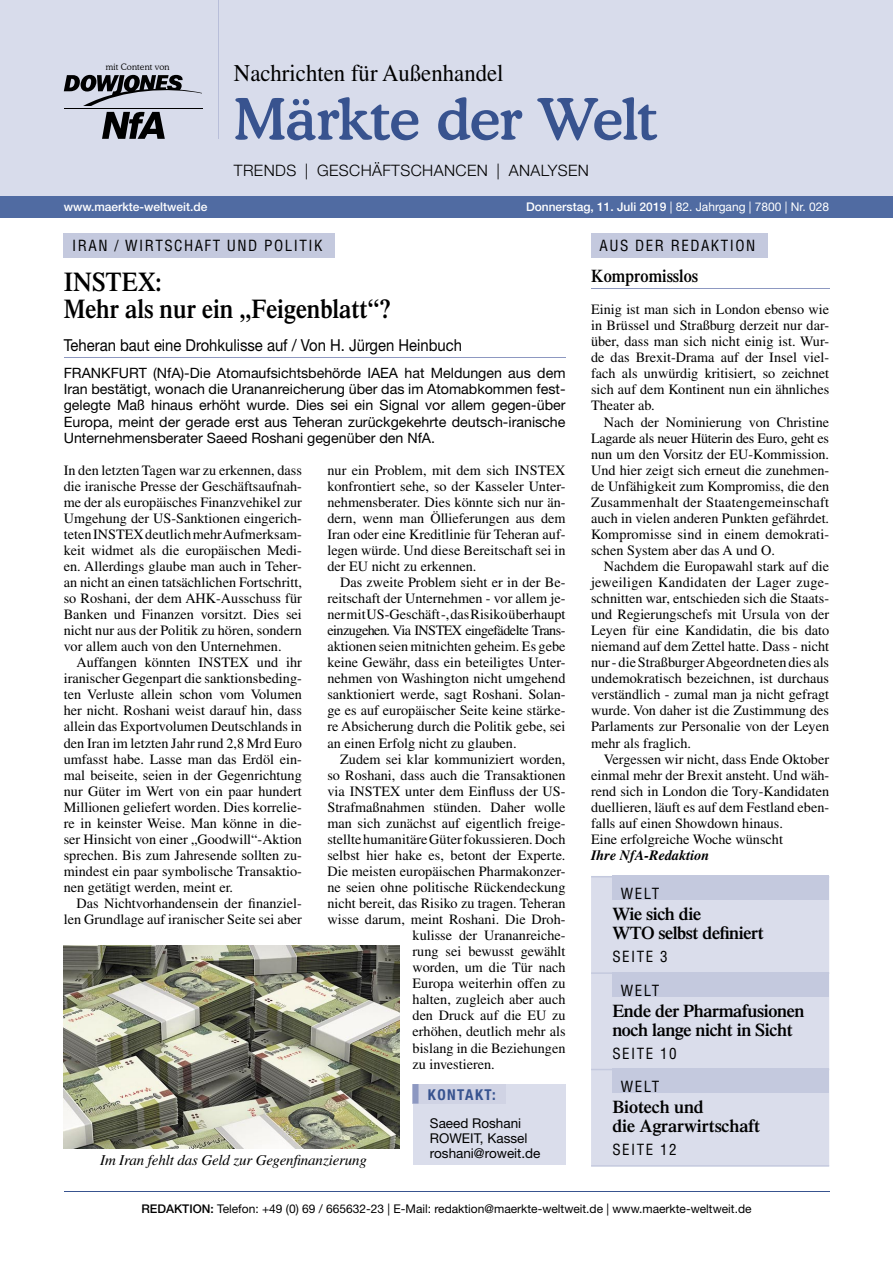
<style>
.page{position:relative;width:893px;height:1263px;background:#fff}
.page>*{position:absolute;margin:0;border:0;box-sizing:border-box;transform-origin:0 0}
.t1{font:500 57px "Cooper BT";letter-spacing:-.015em;color:#38538f}
.t2{font:600 27px/27px "Times LT";color:#000;scale:.9 1}
.t3{font:24px "Times LT";color:#000;scale:.95 1}
.t4{font:600 18px/18.9px "Times LT";letter-spacing:-.02em;color:#000}
.t5{font:600 18px "Times LT";color:#000;scale:.9 1}
.t6{font:16.5px "Helvetica Neue LT";color:#000;scale:.9 1}
.t7{font:300 15.75px "Helvetica Neue LT";letter-spacing:.025em;color:#000}
.t8{font:condensed 15px "Helvetica LT";letter-spacing:.1em;color:#000}
.t9{font:italic 15px "Times LT";letter-spacing:-.01em;color:#000}
.t10{font:700 condensed 15px "Helvetica Neue LT";letter-spacing:.1em;color:#38538f}
.t11{font:14.25px/16px "Times LT";color:#000;text-align:justify}
.t12{font:14.25px/16px "Helvetica Neue LT";color:#000;text-align:justify}
.t13{font:italic 700 14.25px "Times LT";color:#000}
.t14{font:13.5px/15px "Helvetica Neue LT";color:#000}
.t15{font:12px "Helvetica Neue LT";color:#000}
.t16{font:12px "Helvetica Neue LT";color:#fff}
.t17{font:500 12px "Helvetica Neue LT";color:#fff}
.t18{font:300 8.7px "Cooper BT";letter-spacing:.015em;color:#000}
.s1{font-weight:500}
.s2{color:#d0d3e4}
</style>
<div class="page">
<hr style="left:64px;top:1191px;width:765px;height:1px;background:#38538f">
<div style="left:0;top:0;width:893px;height:218px;background:#d8dceb"></div>
<div style="left:0;top:197px;width:893px;height:21px;background:#506ba2"></div>
<hr style="left:218px;top:0;width:1px;height:139px;background:#b8bed9">
<hr style="left:64px;top:108px;width:138px;height:1px;background:#000">
<svg style="left:102px;top:112px;width:63px;height:27px"></svg>
<svg style="left:64px;top:75px;width:137px;height:30px"></svg>
<div style="left:591px;top:234px;width:177px;height:24px;background:#c4c9de"></div>
<hr style="left:591px;top:288px;width:238px;height:1px;background:#8d98c1">
<div style="left:64px;top:234px;width:271px;height:24px;background:#c4c9de"></div>
<hr style="left:64px;top:358px;width:502px;height:1px;background:#8d98c1">
<div style="left:413px;top:1085px;width:153px;height:80px;background:#daddeb"></div>
<div style="left:413px;top:1084px;width:93px;height:20px;background:#d0d3e4"></div>
<img style="left:64px;top:945px;width:336px;height:204px">
<div style="left:591px;top:877px;width:238px;height:288px;background:#daddeb"></div>
<hr style="left:591px;top:876px;width:238px;height:1px;background:#c4c9de">
<hr style="left:591px;top:972px;width:238px;height:2px;background:#c4c9de">
<hr style="left:591px;top:1069px;width:238px;height:1px;background:#c4c9de">
<hr style="left:591px;top:1165px;width:238px;height:2px;background:#c4c9de">
<div style="left:612px;top:876px;width:217px;height:24px;background:#c4c9de"></div>
<div style="left:612px;top:972px;width:217px;height:24px;background:#c4c9de"></div>
<div style="left:612px;top:1069px;width:217px;height:24px;background:#c4c9de"></div>
<p class="t18" style="left:106px;top:62px;width:65px">mit Content von</p>
<h3 class="t3" style="left:234px;top:59px;width:285px">Nachrichten für Außenhandel</h3>
<h1 class="t1" style="left:234px;top:84px;width:425px">Märkte der Welt</h1>
<p class="t7" style="left:234px;top:160px;width:357px">TRENDS | GESCHÄFTSCHANCEN | ANALYSEN</p>
<p class="t17" style="left:64px;top:200px;width:145px">www.maerkte-weltweit.de</p>
<p class="t16" style="left:526px;top:200px;width:305px"><span class="s1">Donnerstag, 11. Juli 2019</span> | 82. Jahrgang | 7800 | Nr. 028</p>
<p class="t8" style="left:72px;top:237px;width:252px">IRAN / WIRTSCHAFT UND POLITIK</p>
<h2 class="t2" style="left:64px;top:267px;width:365px">INSTEX:<br>Mehr als nur ein „Feigenblatt“?</h2>
<p class="t6" style="left:64px;top:335px;width:444px">Teheran baut eine Drohkulisse auf / Von H. Jürgen Heinbuch</p>
<p class="t12" style="left:64px;top:365px;width:503px">FRANKFURT (NfA)-Die Atomaufsichtsbehörde IAEA hat Meldungen aus dem Iran bestätigt, wonach die Urananreicherung über das im Atomabkommen fest&shy;gelegte Maß hinaus erhöht wurde. Dies sei ein Signal vor allem gegen-über Europa, meint der gerade erst aus Teheran zurückgekehrte deutsch-iranische Unternehmensberater Saeed Roshani gegenüber den NfA.</p>
<p class="t11" style="left:64px;top:462px;width:240px">In den letzten Tagen war zu erkennen, dass die iranische Presse der Geschäftsaufnah&shy;me der als europäisches Finanzvehikel zur Umgehung der US-Sanktionen eingerich&shy;teten INSTEX deutlich mehr Aufmerksam&shy;keit widmet als die europäischen Medi&shy;en. Allerdings glaube man auch in Teher&shy;an nicht an einen tatsächlichen Fortschritt, so Roshani, der dem AHK-Ausschuss für Banken und Finanzen vorsitzt. Dies sei nicht nur aus der Politik zu hören, sondern vor allem auch von den Unternehmen.</p>
<p class="t11" style="left:64px;top:654px;width:240px;text-indent:13px">Auffangen könnten INSTEX und ihr iranischer Gegenpart die sanktionsbeding&shy;ten Verluste allein schon vom Volumen her nicht. Roshani weist darauf hin, dass allein das Exportvolumen Deutschlands in den Iran im letzten Jahr rund 2,8 Mrd Euro umfasst habe. Lasse man das Erdöl ein&shy;mal beiseite, seien in der Gegenrichtung nur Güter im Wert von ein paar hundert Millionen geliefert worden. Dies korrelie&shy;re in keinster Weise. Man könne in die&shy;ser Hinsicht von einer „Goodwill“-Aktion sprechen. Bis zum Jahresende sollten zu&shy;mindest ein paar symbolische Transaktio&shy;nen getätigt werden, meint er.</p>
<p class="t11" style="left:64px;top:895px;width:240px;text-align:right">Das Nichtvorhandensein der finanziel&shy;len Grundlage auf iranischer Seite sei aber</p>
<p class="t11" style="left:327px;top:462px;width:240px">nur ein Problem, mit dem sich INSTEX konfrontiert sehe, so der Kasseler Unter&shy;nehmensberater. Dies könnte sich nur än&shy;dern, wenn man Öllieferungen aus dem Iran oder eine Kreditlinie für Teheran auf&shy;legen würde. Und diese Bereitschaft sei in der EU nicht zu erkennen.</p>
<p class="t11" style="left:327px;top:574px;width:240px;text-indent:13px">Das zweite Problem sieht er in der Be&shy;reitschaft der Unternehmen - vor allem je&shy;ner mit US-Geschäft -, das Risiko überhaupt einzugehen. Via INSTEX eingefädelte Trans&shy;aktionen seien mitnichten geheim. Es gebe keine Gewähr, dass ein beteiligtes Unter&shy;nehmen von Washington nicht umgehend sanktioniert werde, sagt Roshani. Solan&shy;ge es auf europäischer Seite keine stärke&shy;re Absicherung durch die Politik gebe, sei an einen Erfolg nicht zu glauben.</p>
<p class="t11" style="left:340px;top:751px;width:227px">Zudem sei klar kommuniziert worden,</p>
<p class="t11" style="left:327px;top:767px;width:240px">so Roshani, dass auch die Transaktionen</p>
<p class="t11" style="left:327px;top:783px;width:240px">via INSTEX unter dem Einfluss der US-</p>
<p class="t11" style="left:327px;top:799px;width:240px">Strafmaßnahmen stünden. Daher wolle</p>
<p class="t11" style="left:327px;top:815px;width:240px">man sich zunächst auf eigentlich freige-</p>
<p class="t11" style="left:327px;top:831px;width:240px">stellte humanitäre Güter fokussieren. Doch</p>
<p class="t11" style="left:327px;top:847px;width:240px">selbst hier hake es, betont der Experte.</p>
<p class="t11" style="left:327px;top:863px;width:240px">Die meisten europäischen Pharmakonzer-</p>
<p class="t11" style="left:327px;top:879px;width:240px">ne seien ohne politische Rückendeckung</p>
<p class="t11" style="left:327px;top:895px;width:240px">nicht bereit, das Risiko zu tragen. Teheran</p>
<p class="t11" style="left:327px;top:911px;width:240px">wisse darum, meint Roshani. Die Droh-</p>
<p class="t11" style="left:413px;top:927px;width:155px">kulisse der Urananreiche-</p>
<p class="t11" style="left:413px;top:943px;width:154px">rung sei bewusst gewählt</p>
<p class="t11" style="left:413px;top:959px;width:155px">worden, um die Tür nach</p>
<p class="t11" style="left:413px;top:975px;width:154px">Europa weiterhin offen zu</p>
<p class="t11" style="left:413px;top:991px;width:155px">halten, zugleich aber auch</p>
<p class="t11" style="left:413px;top:1007px;width:155px">den Druck auf die EU zu</p>
<p class="t11" style="left:413px;top:1023px;width:155px">erhöhen, deutlich mehr als</p>
<p class="t11" style="left:413px;top:1040px;width:155px">bislang in die Beziehungen</p>
<p class="t11" style="left:413px;top:1056px;width:84px">zu investieren.</p>
<p class="t10" style="left:428px;top:1085px;width:80px">KONTAKT: <span class="s2">:</span></p>
<p class="t14" style="left:430px;top:1115px;width:112px">Saeed Roshani<br>ROWEIT, Kassel roshani@roweit.de</p>
<p class="t9" style="left:100px;top:1152px;width:268px">Im Iran fehlt das Geld zur Gegenfinanzierung</p>
<p class="t8" style="left:600px;top:237px;width:157px">AUS DER REDAKTION</p>
<p class="t5" style="left:591px;top:265px;width:121px">Kompromisslos</p>
<p class="t11" style="left:591px;top:301px;width:240px">Einig ist man sich in London ebenso wie in Brüssel und Straßburg derzeit nur dar&shy;über, dass man sich nicht einig ist. Wur&shy;de das Brexit-Drama auf der Insel viel&shy;fach als unwürdig kritisiert, so zeichnet sich auf dem Kontinent nun ein ähnliches Theater ab.</p>
<p class="t11" style="left:591px;top:414px;width:240px;text-indent:13px">Nach der Nominierung von Christine Lagarde als neuer Hüterin des Euro, geht es nun um den Vorsitz der EU-Kommission.<br>Und hier zeigt sich erneut die zunehmen&shy;de Unfähigkeit zum Kompromiss, die den Zusammenhalt der Staatengemeinschaft auch in vielen anderen Punkten gefährdet.<br>Kompromisse sind in einem demokrati&shy;schen System aber das A und O.</p>
<p class="t11" style="left:591px;top:558px;width:240px;text-indent:13px">Nachdem die Europawahl stark auf die jeweiligen Kandidaten der Lager zuge&shy;schnitten war, entschieden sich die Staats&shy;und Regierungschefs mit Ursula von der Leyen für eine Kandidatin, die bis dato niemand auf dem Zettel hatte. Dass - nicht nur - die Straßburger Abgeordneten dies als undemokratisch bezeichnen, ist durchaus verständlich - zumal man ja nicht gefragt wurde. Von daher ist die Zustimmung des Parlaments zur Personalie von der Leyen mehr als fraglich.</p>
<p class="t11" style="left:591px;top:751px;width:240px;text-align:left;text-indent:13px">Vergessen wir nicht, dass Ende Oktober einmal mehr der Brexit ansteht. Und wäh&shy;rend sich in London die Tory-Kandidaten duellieren, läuft es auf dem Festland eben&shy;falls auf einen Showdown hinaus.<br>Eine erfolgreiche Woche wünscht</p>
<p class="t13" style="left:591px;top:847px;width:120px">Ihre NfA-Redaktion</p>
<p class="t8" style="left:621px;top:884px;width:40px">WELT</p>
<p class="t4" style="left:612px;top:904px;width:153px">Wie sich die<br>WTO selbst definiert</p>
<p class="t8" style="left:612px;top:948px;width:57px">SEITE 3</p>
<p class="t8" style="left:621px;top:981px;width:40px">WELT</p>
<p class="t4" style="left:612px;top:1001px;width:194px">Ende der Pharmafusionen noch lange nicht in Sicht</p>
<p class="t8" style="left:612px;top:1044px;width:66px">SEITE 10</p>
<p class="t8" style="left:621px;top:1077px;width:40px">WELT</p>
<p class="t4" style="left:612px;top:1097px;width:149px">Biotech und<br>die Agrarwirtschaft</p>
<p class="t8" style="left:612px;top:1140px;width:66px">SEITE 12</p>
<p class="t15" style="left:141px;top:1201px;width:612px"><span class="s1">REDAKTION:</span> Telefon: +49 (0) 69 / 665632-23 | E-Mail: redaktion@maerkte-weltweit.de | www.maerkte-weltweit.de</p>
</div>
